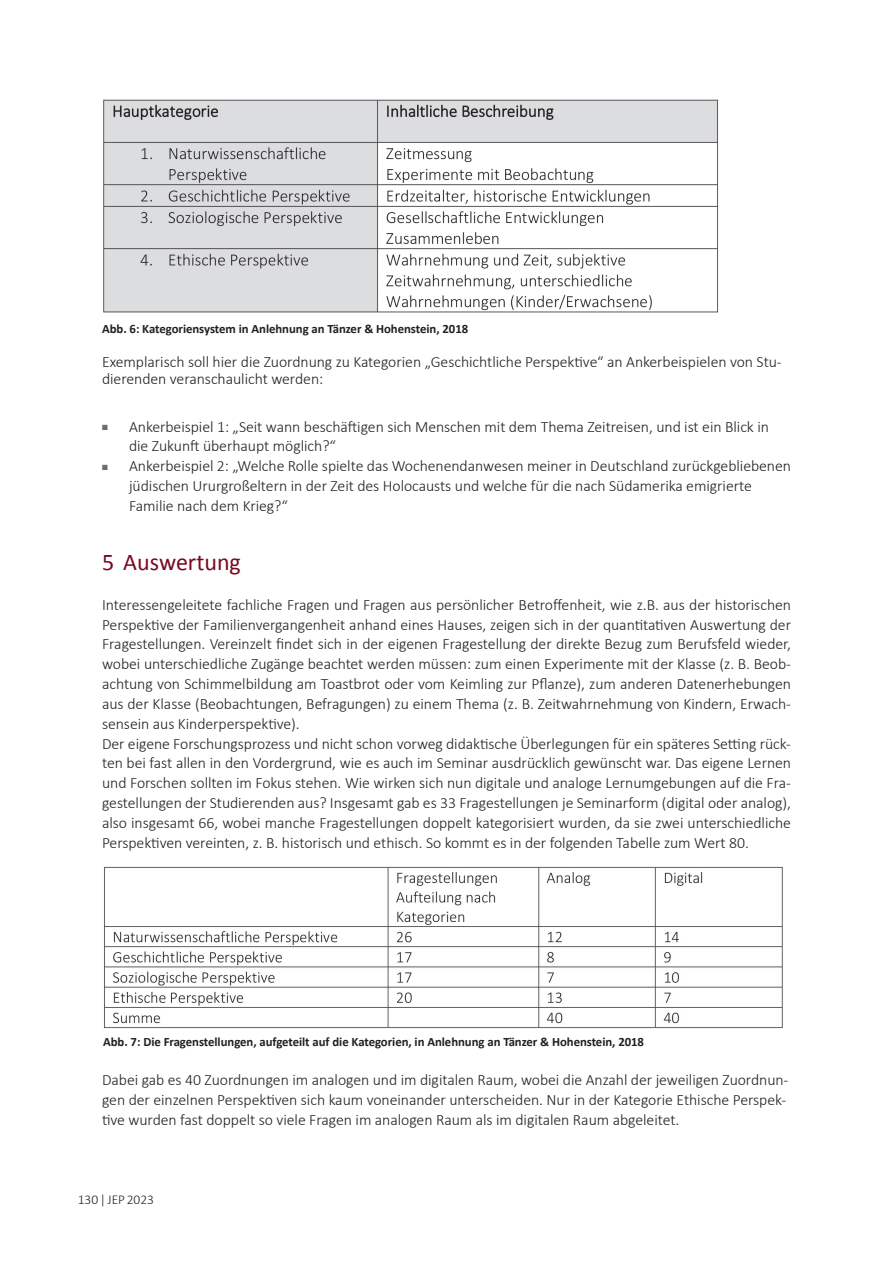
<style>
.page{position:relative;width:893px;height:1263px;background:#fff}
.page>*{position:absolute;margin:0;border:0;box-sizing:border-box;transform-origin:0 0}
.t1{font:24px "Calibri";color:#780921}
.standard__fließtext{font:300 15.75px/19.8px "Calibri";letter-spacing:-.005em;color:#231f20}
.t2{font:300 13.5px "Calibri";letter-spacing:-.005em;color:#231f20}
.bildtext{font:700 12.75px "Calibri";letter-spacing:-.005em;color:#231f20}
.s1{color:#6c6d70}
</style>
<div class="page">
<img style="left:103px;top:99px;width:616px;height:214px">
<img style="left:104px;top:866px;width:679px;height:163px">
<p class="bildtext" style="left:102px;top:320px;width:368px">Abb. 6: Kategoriensystem in Anlehnung an Tänzer &amp; Hohenstein, 2018</p>
<p class="standard__fließtext" style="left:102px;top:353px;width:681px;line-height:17px">Exemplarisch soll hier die Zuordnung zu Kategorien „Geschichtliche Perspektive“ an Ankerbeispielen von Stu&shy;dierenden veranschaulicht werden:</p>
<p class="standard__fließtext" style="left:129px;top:416px;width:641px;text-indent:-27px"><span class="s1">■</span> Ankerbeispiel 1: „Seit wann beschäftigen sich Menschen mit dem Thema Zeitreisen, und ist ein Blick in die Zukunft überhaupt möglich?“</p>
<p class="standard__fließtext" style="left:129px;top:455px;width:663px;text-indent:-27px"><span class="s1">■</span> Ankerbeispiel 2: „Welche Rolle spielte das Wochenendanwesen meiner in Deutschland zurückgebliebenen jüdischen Ururgroßeltern in der Zeit des Holocausts und welche für die nach Südamerika emigrierte<br>Familie nach dem Krieg?“</p>
<p class="t1" style="left:102px;top:547px;width:140px">5 Auswertung</p>
<p class="standard__fließtext" style="left:102px;top:594px;width:690px;text-align:justify">Interessengeleitete fachliche Fragen und Fragen aus persönlicher Betroffenheit, wie z.B. aus der historischen Perspektive der Familienvergangenheit anhand eines Hauses, zeigen sich in der quantitativen Auswertung der Fragestellungen. Vereinzelt findet sich in der eigenen Fragestellung der direkte Bezug zum Berufsfeld wieder, wobei unterschiedliche Zugänge beachtet werden müssen: zum einen Experimente mit der Klasse (z. B. Beob&shy;achtung von Schimmelbildung am Toastbrot oder vom Keimling zur Pflanze), zum anderen Datenerhebungen aus der Klasse (Beobachtungen, Befragungen) zu einem Thema (z. B. Zeitwahrnehmung von Kindern, Erwach&shy;sensein aus Kinderperspektive).</p>
<p class="standard__fließtext" style="left:102px;top:733px;width:691px;text-align:justify">Der eigene Forschungsprozess und nicht schon vorweg didaktische Überlegungen für ein späteres Setting rück&shy;ten bei fast allen in den Vordergrund, wie es auch im Seminar ausdrücklich gewünscht war. Das eigene Lernen und Forschen sollten im Fokus stehen. Wie wirken sich nun digitale und analoge Lernumgebungen auf die Fra&shy;gestellungen der Studierenden aus? Insgesamt gab es 33 Fragestellungen je Seminarform (digital oder analog), also insgesamt 66, wobei manche Fragestellungen doppelt kategorisiert wurden, da sie zwei unterschiedliche Perspektiven vereinten, z. B. historisch und ethisch. So kommt es in der folgenden Tabelle zum Wert 80.</p>
<p class="bildtext" style="left:103px;top:1033px;width:542px">Abb. 7: Die Fragenstellungen, aufgeteilt auf die Kategorien, in Anlehnung an Tänzer &amp; Hohenstein, 2018</p>
<p class="standard__fließtext" style="left:102px;top:1069px;width:688px">Dabei gab es 40 Zuordnungen im analogen und im digitalen Raum, wobei die Anzahl der jeweiligen Zuordnun&shy;gen der einzelnen Perspektiven sich kaum voneinander unterscheiden. Nur in der Kategorie Ethische Perspek&shy;tive wurden fast doppelt so viele Fragen im analogen Raum als im digitalen Raum abgeleitet.</p>
<p class="t2" style="left:78px;top:1191px;width:78px">130| JEP2023</p>
</div>
